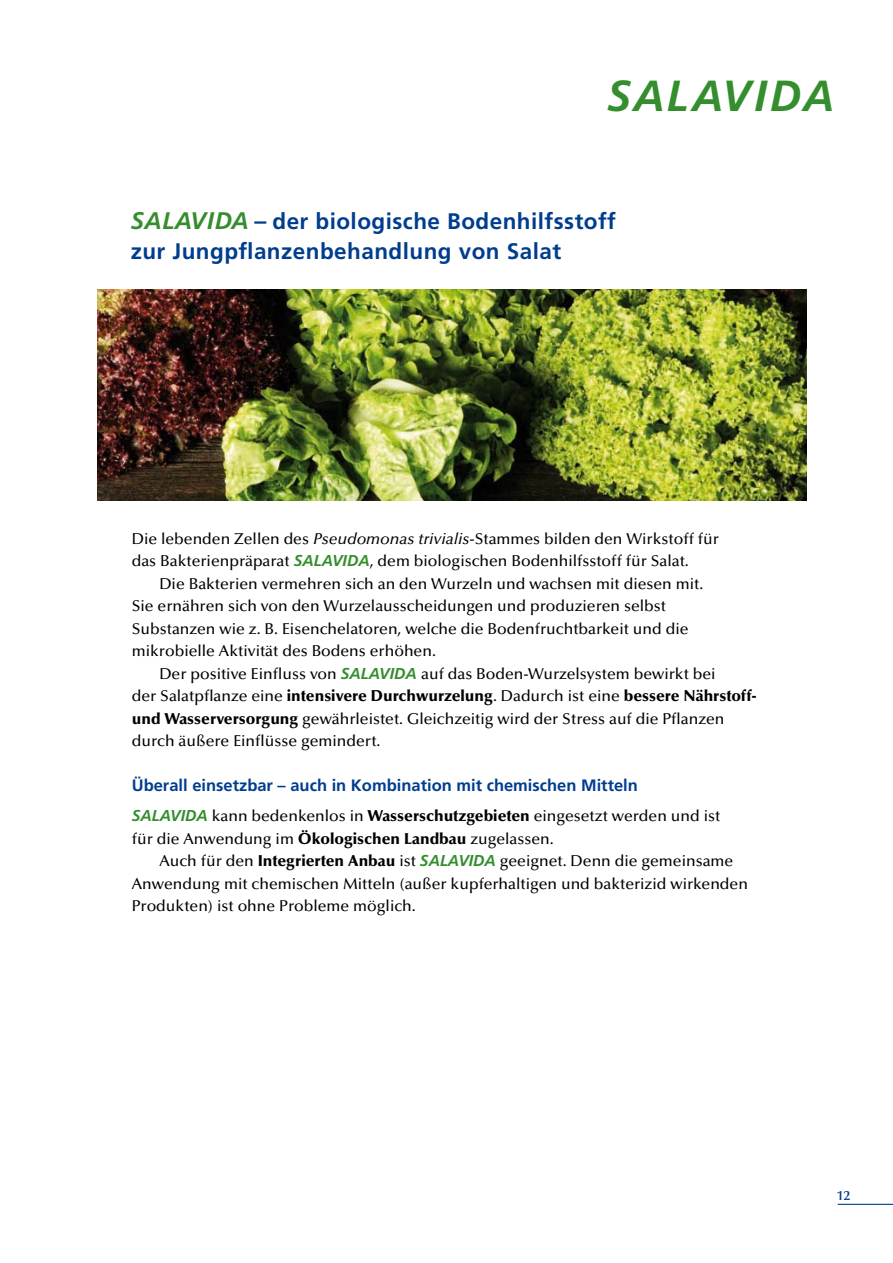
<style>
.page{position:relative;width:893px;height:1263px;background:#fff}
.page>*{position:absolute;margin:0;border:0;box-sizing:border-box;transform-origin:0 0}
.t1{font:italic 700 43.5px "Frutiger CE";letter-spacing:.05em;color:#358e2e}
.t2{font:700 22.5px/30px "Frutiger CE";letter-spacing:.02em;color:#003d8f}
.t3{font:700 16.5px "Frutiger CE";color:#003d8f}
.t4{font:500 15.75px/22.5px "Optima";color:#000}
.t5{font:600 13.5px "Optima";color:#003d8f}
.s1{font-style:italic;font-size:24px;color:#358e2e}
.s2{font-size:24px}
.s3{font-style:italic}
.s4{font-family:"Frutiger CE";font-weight:700;font-style:italic;color:#358e2e}
.s5{font-weight:900}
</style>
<div class="page">
<hr style="left:838px;top:1204px;width:55px;height:1px;background:#003d8f">
<img style="left:97px;top:290px;width:709px;height:211px">
<h1 class="t1" style="left:607px;top:70px;width:229px">SALAVIDA</h1>
<h2 class="t2" style="left:131px;top:206px;width:487px"><span class="s1">SALAVIDA</span> <span class="s2">–</span> der biologische Bodenhilfsstoff zur Jungpflanzenbehandlung von Salat</h2>
<p class="t4" style="left:132px;top:527px;width:589px">Die lebenden Zellen des <span class="s3">Pseudomonas trivialis</span>-Stammes bilden den Wirkstoff für das Bakterienpräparat <span class="s4">SALAVIDA</span>, dem biologischen Bodenhilfsstoff für Salat.</p>
<p class="t4" style="left:132px;top:572px;width:573px;text-indent:28px">Die Bakterien vermehren sich an den Wurzeln und wachsen mit diesen mit.<br>Sie ernähren sich von den Wurzelausscheidungen und produzieren selbst Substanzen wie z. B. Eisenchelatoren, welche die Bodenfruchtbarkeit und die mikrobielle Aktivität des Bodens erhöhen.</p>
<p class="t4" style="left:132px;top:662px;width:626px;text-indent:28px">Der positive Einfluss von <span class="s4">SALAVIDA</span> auf das Boden-Wurzelsystem bewirkt bei<br>der Salatpflanze eine <span class="s5">intensivere Durchwurzelung</span>. Dadurch ist eine <span class="s5">bessere Nährstoff&shy;und Wasserversorgung</span> gewährleistet. Gleichzeitig wird der Stress auf die Pflanzen durch äußere Einflüsse gemindert.</p>
<p class="t3" style="left:132px;top:776px;width:508px">Überall einsetzbar – auch in Kombination mit chemischen Mitteln</p>
<p class="t4" style="left:132px;top:805px;width:590px"><span class="s4">SALAVIDA</span> kann bedenkenlos in <span class="s5">Wasserschutzgebieten</span> eingesetzt werden und ist für die Anwendung im <span class="s5">Ökologischen Landbau</span> zugelassen.</p>
<p class="t4" style="left:132px;top:850px;width:618px;text-indent:28px">Auch für den <span class="s5">Integrierten Anbau</span> ist <span class="s4">SALAVIDA</span> geeignet. Denn die gemeinsame<br>Anwendung mit chemischen Mitteln (außer kupferhaltigen und bakterizid wirkenden<br>Produkten) ist ohne Probleme möglich.</p>
<p class="t5" style="left:836px;top:1187px;width:16px">12</p>
</div>
